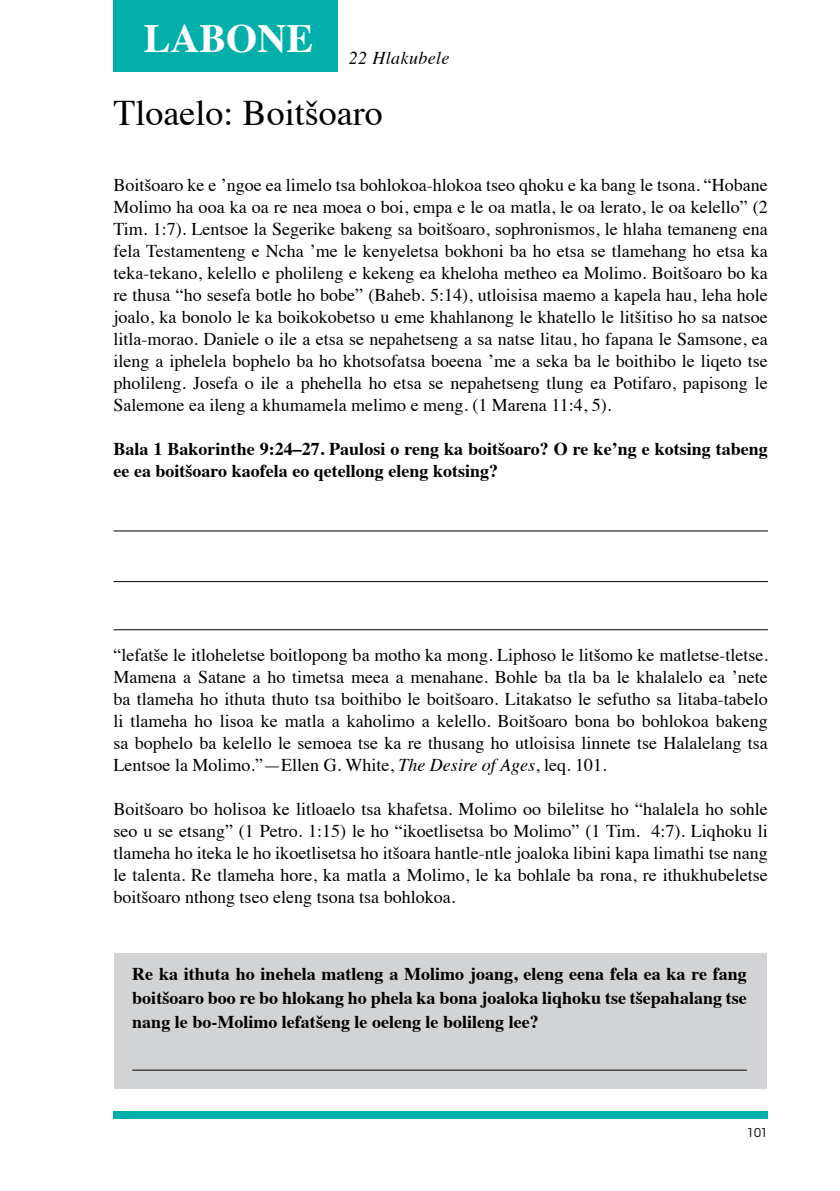
<style>
.page{position:relative;width:840px;height:1191px;background:#fff}
.page>*{position:absolute;margin:0;border:0;box-sizing:border-box;transform-origin:0 0}
.t1{font:700 40px "Times";color:#fff}
.t2{font:36px "Times";color:#000}
.t3{font:18px/22px "Times";color:#000;text-align:justify}
.t4{font:700 18px/24px "Times";color:#000}
.t5{font:italic 18px "Times";letter-spacing:.02em;color:#000}
.t6{font:12px "ITC Avant Garde Std";color:#000}
.s1{font-style:italic}
</style>
<div class="page">
<div style="left:113px;top:1111px;width:654px;height:8px;background:#00afa9"></div>
<div style="left:113px;top:0;width:225px;height:71px;background:#00afa9"></div>
<hr style="left:113px;top:581px;width:654px;height:1px;background:#000">
<hr style="left:113px;top:629px;width:654px;height:1px;background:#000">
<hr style="left:113px;top:530px;width:654px;height:1px;background:#000">
<div style="left:114px;top:953px;width:652px;height:136px;background:#d1d3d4"></div>
<hr style="left:132px;top:1069px;width:614px;height:1px;background:#000">
<h1 class="t1" style="left:144px;top:0;width:170px">LABONE</h1>
<p class="t5" style="left:349px;top:42px;width:102px">22 Hlakubele</p>
<h2 class="t2" style="left:113px;top:80px;width:270px">Tloaelo: Boitšoaro</h2>
<p class="t3" style="left:113px;top:173px;width:655px">Boitšoaro ke e ’ngoe ea limelo tsa bohlokoa-hlokoa tseo qhoku e ka bang le tsona. “Hobane Molimo ha ooa ka oa re nea moea o boi, empa e le oa matla, le oa lerato, le oa kelello” (2<br>Tim. 1:7). Lentsoe la Segerike bakeng sa boitšoaro, sophronismos, le hlaha temaneng ena fela Testamenteng e Ncha ’me le kenyeletsa bokhoni ba ho etsa se tlamehang ho etsa ka teka-tekano, kelello e pholileng e kekeng ea kheloha metheo ea Molimo. Boitšoaro bo ka re thusa “ho sesefa botle ho bobe” (Baheb. 5:14), utloisisa maemo a kapela hau, leha hole joalo, ka bonolo le ka boikokobetso u eme khahlanong le khatello le litšitiso ho sa natsoe litla-morao. Daniele o ile a etsa se nepahetseng a sa natse litau, ho fapana le Samsone, ea ileng a iphelela bophelo ba ho khotsofatsa boeena ’me a seka ba le boithibo le liqeto tse pholileng. Josefa o ile a phehella ho etsa se nepahetseng tlung ea Potifaro, papisong le Salemone ea ileng a khumamela melimo e meng. (1 Marena 11:4, 5).</p>
<p class="t4" style="left:113px;top:436px;width:655px;line-height:22px">Bala 1 Bakorinthe 9:24–27. Paulosi o reng ka boitšoaro? O re ke’ng e kotsing tabeng ee ea boitšoaro kaofela eo qetellong eleng kotsing?</p>
<p class="t3" style="left:113px;top:643px;width:655px">“lefatše le itloheletse boitlopong ba motho ka mong. Liphoso le litšomo ke matletse-tletse.<br>Mamena a Satane a ho timetsa meea a menahane. Bohle ba tla ba le khalalelo ea ’nete ba tlameha ho ithuta thuto tsa boithibo le boitšoaro. Litakatso le sefutho sa litaba-tabelo li tlameha ho lisoa ke matla a kaholimo a kelello. Boitšoaro bona bo bohlokoa bakeng sa bophelo ba kelello le semoea tse ka re thusang ho utloisisa linnete tse Halalelang tsa Lentsoe la Molimo.”—Ellen G. White, <span class="s1">The Desire of Ages</span>, leq. 101.</p>
<p class="t3" style="left:113px;top:797px;width:655px">Boitšoaro bo holisoa ke litloaelo tsa khafetsa. Molimo oo bilelitse ho “halalela ho sohle seo u se etsang” (1 Petro. 1:15) le ho “ikoetlisetsa bo Molimo” (1 Tim. 4:7). Liqhoku li tlameha ho iteka le ho ikoetlisetsa ho itšoara hantle-ntle joaloka libini kapa limathi tse nang le talenta. Re tlameha hore, ka matla a Molimo, le ka bohlale ba rona, re ithukhubeletse boitšoaro nthong tseo eleng tsona tsa bohlokoa.</p>
<p class="t4" style="left:132px;top:959px;width:615px;text-align:justify">Re ka ithuta ho inehela matleng a Molimo joang, eleng eena fela ea ka re fang boitšoaro boo re bo hlokang ho phela ka bona joaloka liqhoku tse tšepahalang tse nang le bo-Molimo lefatšeng le oeleng le bolileng lee?</p>
<p class="t6" style="left:746px;top:1125px;width:22px">101</p>
</div>
